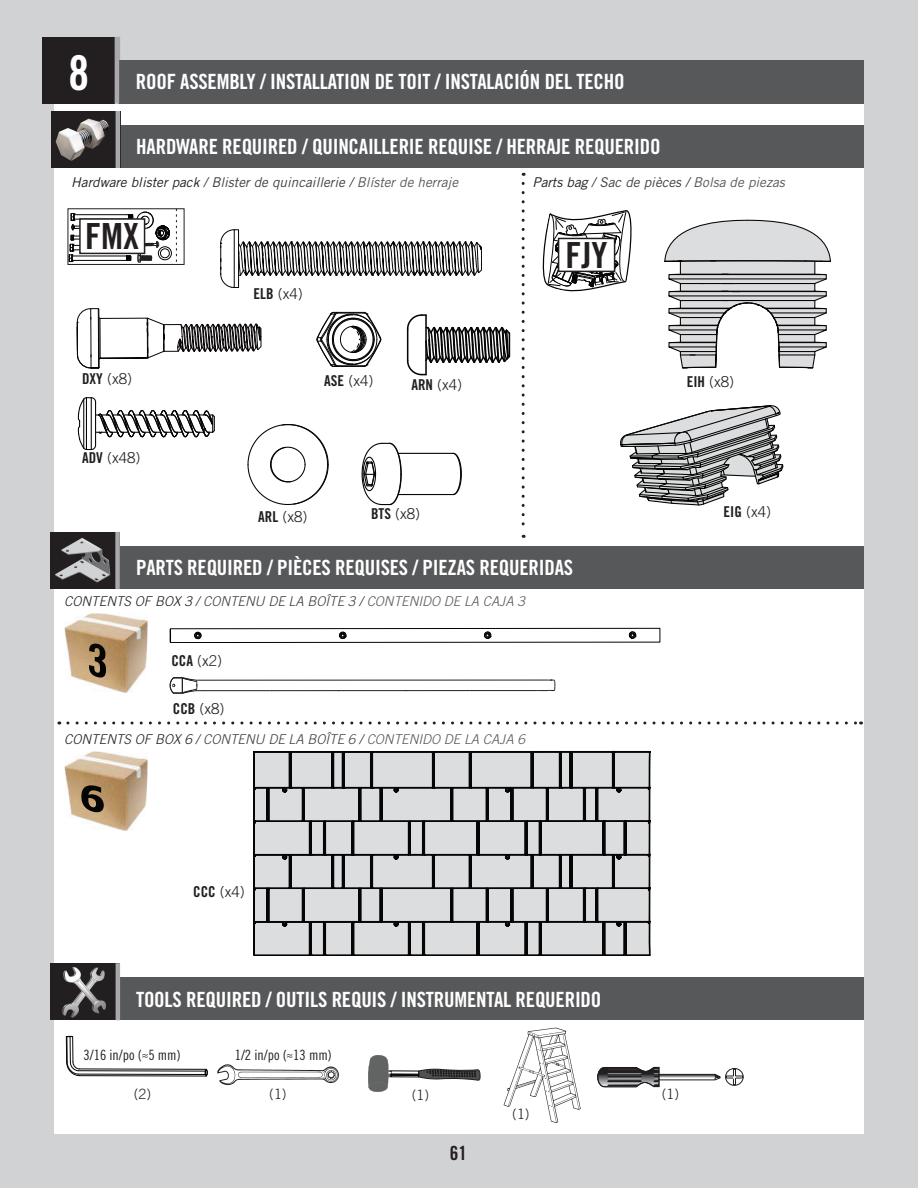
<style>
.page{position:relative;width:918px;height:1188px;background:#d1d2d4}
.page>*{position:absolute;margin:0;border:0;box-sizing:border-box;transform-origin:0 0}
.t1{font:48px "Trade Gothic LT Std Bd Cn 20";color:#fff}
.t2{font:36px "Trade Gothic LT Std Bd Cn 20";color:#231f20}
.t3{font:21px "Trade Gothic LT Std Bd Cn 20";letter-spacing:-.01em;color:#fff}
.t4{font:19.5px "Trade Gothic LT Std Bd Cn 20";color:#231f20}
.t5{font:300 15px "Trade Gothic LT Std";color:#231f20}
.t6{font:14.1px "Trade Gothic LT Std Cn 18";color:#231f20}
.t7{font:300 14.1px "Trade Gothic LT Std";color:#231f20}
.t8{font:italic 300 13.5px "Trade Gothic LT Std";color:#57585a}
.t9{font:italic 13.5px "Trade Gothic LT Std";color:#3e3e3f}
.t10{font:italic 13.5px "Trade Gothic LT Std";color:#57585a}
.s1{color:#231f20}
.s2{color:#57585a}
.s3{font-family:"Trade Gothic LT Std Bd Cn 20";font-weight:400}
.s4{color:#3e3e3f}
</style>
<div class="page">
<hr style="left:116px;top:37px;width:4px;height:66px;background:#a8a9ad">
<div style="left:54px;top:104px;width:810px;height:1030px;background:#fff"></div>
<div style="left:119px;top:60px;width:745px;height:44px;background:#57585a"></div>
<div style="left:42px;top:37px;width:73px;height:67px;background:#231f20"></div>
<hr style="left:115px;top:37px;width:4px;height:67px;background:#a8a9ad">
<svg style="left:65px;top:1036px;width:143px;height:41px"></svg>
<hr style="left:79px;top:1070px;width:126px;height:1px;background:#040504">
<hr style="left:80px;top:1069px;width:126px;height:1px;background:#040504">
<div style="left:119px;top:125px;width:745px;height:43px;background:#57585a"></div>
<div style="left:51px;top:111px;width:69px;height:57px;background:#231f20"></div>
<hr style="left:116px;top:111px;width:4px;height:57px;background:#a8a9ad">
<img style="left:55px;top:118px;width:54px;height:41px">
<div style="left:120px;top:977px;width:744px;height:43px;background:#57585a"></div>
<div style="left:51px;top:963px;width:69px;height:57px;background:#231f20"></div>
<hr style="left:116px;top:963px;width:4px;height:57px;background:#a8a9ad">
<img style="left:62px;top:967px;width:44px;height:50px">
<svg style="left:247px;top:424px;width:82px;height:81px"></svg>
<svg style="left:361px;top:458px;width:3px;height:32px"></svg>
<svg style="left:77px;top:397px;width:138px;height:54px"></svg>
<svg style="left:620px;top:405px;width:164px;height:101px"></svg>
<svg style="left:664px;top:219px;width:167px;height:150px"></svg>
<div style="left:120px;top:546px;width:744px;height:43px;background:#57585a"></div>
<div style="left:51px;top:532px;width:69px;height:57px;background:#231f20"></div>
<div style="left:115px;top:532px;width:5px;height:57px;background:#a8a9ad"></div>
<img style="left:55px;top:538px;width:55px;height:44px">
<img style="left:65px;top:613px;width:83px;height:80px">
<svg style="left:89px;top:643px;width:17px;height:36px"></svg>
<hr style="left:272px;top:690px;width:65px;height:1px;background:#231f20">
<hr style="left:206px;top:690px;width:65px;height:1px;background:#231f20">
<hr style="left:339px;top:690px;width:65px;height:1px;background:#231f20">
<hr style="left:196px;top:680px;width:352px;height:1px;background:#231f20">
<svg style="left:552px;top:680px;width:4px;height:11px"></svg>
<svg style="left:170px;top:677px;width:37px;height:17px"></svg>
<svg style="left:170px;top:628px;width:490px;height:15px"></svg>
<svg style="left:68px;top:722px;width:794px;height:2px"></svg>
<svg style="left:253px;top:751px;width:397px;height:205px;background:#b9baba"></svg>
<img style="left:552px;top:1027px;width:29px;height:96px">
<div style="left:725px;top:1068px;width:19px;height:18px;border:1px solid #211d1e;border-radius:50%"></div>
<svg style="left:597px;top:1067px;width:146px;height:20px"></svg>
<img style="left:217px;top:1064px;width:122px;height:21px">
<svg style="left:364px;top:256px;width:188px;height:866px"></svg>
<svg style="left:68px;top:130px;width:444px;height:246px"></svg>
<div style="left:80px;top:219px;width:65px;height:34px;background:#fff"></div>
<div style="left:79px;top:218px;width:66px;height:36px;border:2px solid #231f20"></div>
<svg style="left:541px;top:210px;width:91px;height:87px"></svg>
<div style="left:559px;top:238px;width:56px;height:33px;background:#fff"></div>
<div style="left:558px;top:238px;width:57px;height:34px;border:2px solid #231f20"></div>
<img style="left:65px;top:751px;width:83px;height:80px">
<svg style="left:81px;top:785px;width:23px;height:28px"></svg>
<svg style="left:522px;top:183px;width:3px;height:355px"></svg>
<h1 class="t1" style="left:68px;top:56px;width:23px">8</h1>
<p class="t3" style="left:136px;top:74px;width:490px">ROOF ASSEMBLY / INSTALLATION DE TOIT / INSTALACIÓN DEL TECHO</p>
<p class="t3" style="left:136px;top:139px;width:526px">HARDWARE REQUIRED / QUINCAILLERIE REQUISE / HERRAJE REQUERIDO</p>
<p class="t9" style="left:71px;top:177px;width:388px"><span class="s1">Hardware blister pack /</span> Blister de quincaillerie <span class="s1">/</span> <span class="s2">Blíster de herraje</span></p>
<h2 class="t2" style="left:85px;top:224px;width:55px">FMX</h2>
<p class="t5" style="left:254px;top:289px;width:51px"><span class="s3">ELB</span> (x4)</p>
<p class="t5" style="left:82px;top:373px;width:51px"><span class="s3">DXY</span> (x8)</p>
<p class="t5" style="left:324px;top:375px;width:51px"><span class="s3">ASE</span> (x4)</p>
<p class="t5" style="left:82px;top:453px;width:60px"><span class="s3">ADV</span> (x48)</p>
<p class="t5" style="left:411px;top:379px;width:52px"><span class="s3">ARN</span> (x4)</p>
<p class="t10" style="left:532px;top:177px;width:254px"><span class="s1">Parts bag /</span> <span class="s4">Sac de pièces</span> <span class="s1">/</span> Bolsa de piezas</p>
<h2 class="t2" style="left:566px;top:242px;width:43px">FJY</h2>
<p class="t5" style="left:687px;top:377px;width:49px"><span class="s3">EIH</span> (x8)</p>
<p class="t5" style="left:371px;top:509px;width:51px"><span class="s3">BTS</span> (x8)</p>
<p class="t3" style="left:136px;top:560px;width:439px">PARTS REQUIRED / PIÈCES REQUISES / PIEZAS REQUERIDAS</p>
<p class="t5" style="left:258px;top:511px;width:51px"><span class="s3">ARL</span> (x8)</p>
<p class="t8" style="left:64px;top:596px;width:462px"><span class="s1">CONTENTS OF BOX 3 /</span> <span class="s4">CONTENU DE LA BOÎTE 3</span> <span class="s1">/</span> CONTENIDO DE LA CAJA 3</p>
<p class="t5" style="left:171px;top:655px;width:52px"><span class="s3">CCA</span> (x2)</p>
<p class="t5" style="left:173px;top:703px;width:53px"><span class="s3">CCB</span> (x8)</p>
<p class="t8" style="left:64px;top:734px;width:462px"><span class="s1">CONTENTS OF BOX 6 /</span> <span class="s4">CONTENU DE LA BOÎTE 6</span> <span class="s1">/</span> CONTENIDO DE LA CAJA 6</p>
<p class="t5" style="left:193px;top:887px;width:53px"><span class="s3">CCC</span> (x4)</p>
<p class="t3" style="left:136px;top:992px;width:467px">TOOLS REQUIRED / OUTILS REQUIS / INSTRUMENTAL REQUERIDO</p>
<p class="t6" style="left:84px;top:1050px;width:99px">3/16 in/po (≈5 mm)</p>
<p class="t7" style="left:134px;top:1089px;width:19px">(2)</p>
<p class="t6" style="left:235px;top:1050px;width:99px">1/2 in/po (≈13 mm)</p>
<p class="t7" style="left:269px;top:1089px;width:19px">(1)</p>
<p class="t7" style="left:412px;top:1089px;width:19px">(1)</p>
<p class="t4" style="left:450px;top:1146px;width:19px">61</p>
<p class="t7" style="left:512px;top:1109px;width:19px">(1)</p>
<p class="t5" style="left:724px;top:506px;width:49px"><span class="s3">EIG</span> (x4)</p>
<p class="t7" style="left:662px;top:1089px;width:19px">(1)</p>
</div>
